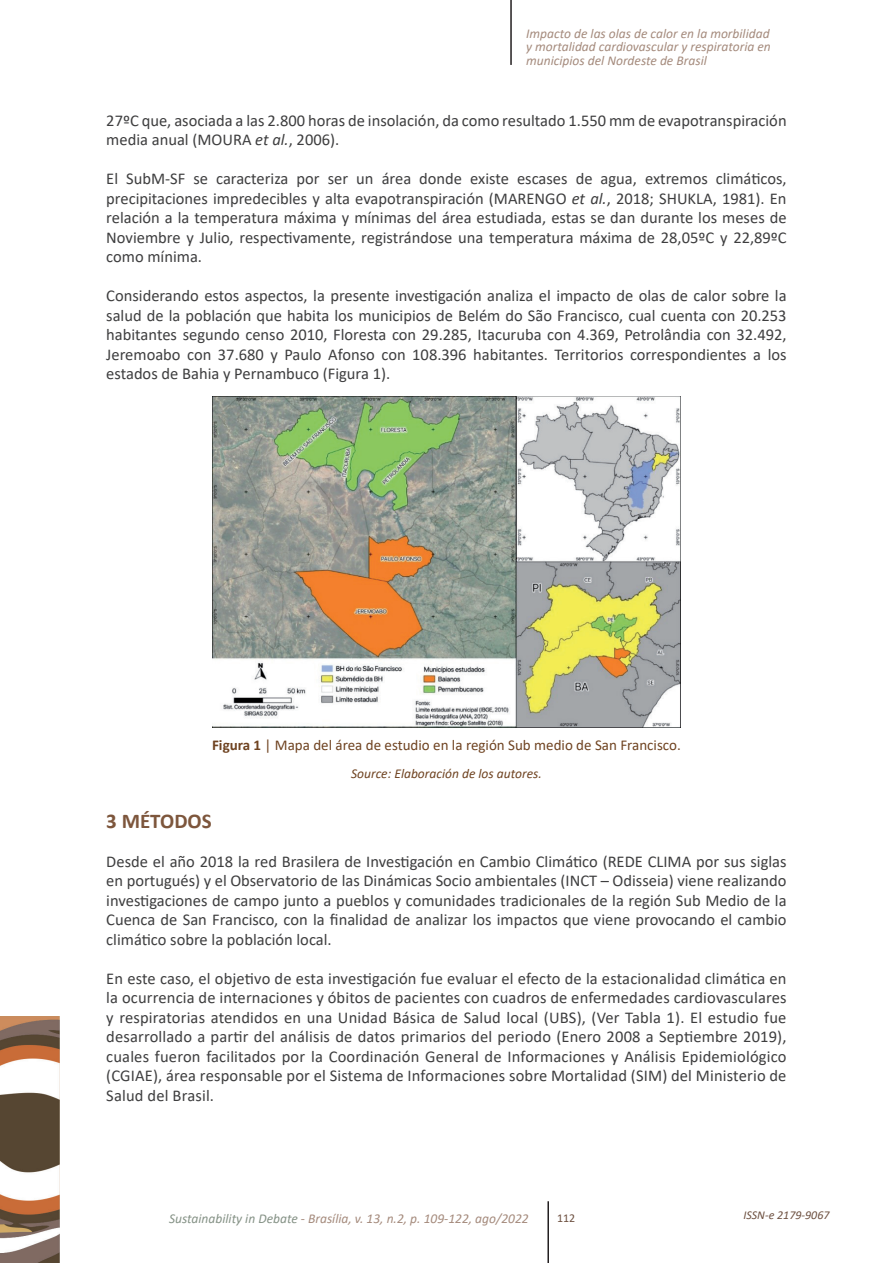
<style>
.page{position:relative;width:893px;height:1263px;background:#fff}
.page>*{position:absolute;margin:0;border:0;box-sizing:border-box;transform-origin:0 0}
.t1{font:700 21px "Calibri";color:#7d563c}
.t2{font:16.5px/19.5px "Calibri";color:#3e3e3f;text-align:justify}
.t3{font:15px "Calibri";color:#6f4321}
.t4{font:italic 13.5px/13.5px "Calibri";color:#a58b7d;text-align:justify}
.t5{font:italic 13.5px "Calibri";color:#6f4321}
.t6{font:italic 12px "Calibri";color:#6d5040}
.t7{font:12px "Calibri";color:#6d5040}
.s1{font-style:italic}
.s2{font-weight:700}
.s3{color:#859286}
</style>
<div class="page">
<img style="left:0;top:1016px;width:60px;height:247px">
<hr style="left:510px;top:0;width:2px;height:65px;background:#231f20">
<hr style="left:547px;top:1201px;width:2px;height:62px;background:#231f20">
<img style="left:212px;top:396px;width:469px;height:331px">
<p class="t4" style="left:526px;top:26px;width:246px">Impacto de las olas de calor en la morbilidad y mortalidad cardiovascular y respiratoria en municipios del Nordeste de Brasil</p>
<p class="t2" style="left:106px;top:110px;width:682px">27ºC que, asociada a las 2.800 horas de insolación, da como resultado 1.550 mm de evapotranspiración media anual (MOURA <span class="s1">et al.</span>, 2006).</p>
<p class="t2" style="left:106px;top:169px;width:682px">El SubM-SF se caracteriza por ser un área donde existe escases de agua, extremos climáticos, precipitaciones impredecibles y alta evapotranspiración (MARENGO <span class="s1">et al.</span>, 2018; SHUKLA, 1981). En relación a la temperatura máxima y mínimas del área estudiada, estas se dan durante los meses de Noviembre y Julio, respectivamente, registrándose una temperatura máxima de 28,05ºC y 22,89ºC como mínima.</p>
<p class="t2" style="left:106px;top:286px;width:682px">Considerando estos aspectos, la presente investigación analiza el impacto de olas de calor sobre la salud de la población que habita los municipios de Belém do São Francisco, cual cuenta con 20.253 habitantes segundo censo 2010, Floresta con 29.285, Itacuruba con 4.369, Petrolândia con 32.492, Jeremoabo con 37.680 y Paulo Afonso con 108.396 habitantes. Territorios correspondientes a los estados de Bahia y Pernambuco (Figura 1).</p>
<p class="t3" style="left:212px;top:734px;width:470px"><span class="s2">Figura 1</span> | Mapa del área de estudio en la región Sub medio de San Francisco.</p>
<p class="t5" style="left:351px;top:764px;width:192px">Source: Elaboración de los autores.</p>
<p class="t1" style="left:106px;top:806px;width:107px">3 MÉTODOS</p>
<p class="t2" style="left:106px;top:851px;width:682px">Desde el año 2018 la red Brasilera de Investigación en Cambio Climático (REDE CLIMA por sus siglas en portugués) y el Observatorio de las Dinámicas Socio ambientales (INCT – Odisseia) viene realizando investigaciones de campo junto a pueblos y comunidades tradicionales de la región Sub Medio de la Cuenca de San Francisco, con la finalidad de analizar los impactos que viene provocando el cambio climático sobre la población local.</p>
<p class="t2" style="left:106px;top:968px;width:682px">En este caso, el objetivo de esta investigación fue evaluar el efecto de la estacionalidad climática en la ocurrencia de internaciones y óbitos de pacientes con cuadros de enfermedades cardiovasculares y respiratorias atendidos en una Unidad Básica de Salud local (UBS), (Ver Tabla 1). El estudio fue desarrollado a partir del análisis de datos primarios del periodo (Enero 2008 a Septiembre 2019), cuales fueron facilitados por la Coordinación General de Informaciones y Análisis Epidemiológico (CGIAE), área responsable por el Sistema de Informaciones sobre Mortalidad (SIM) del Ministerio de Salud del Brasil.</p>
<p class="t4" style="left:169px;top:1211px;width:361px"><span class="s3">Sustainability in Debate</span> - Brasília, v. 13, n.2, p. 109-122, ago/2022</p>
<p class="t6" style="left:743px;top:1206px;width:88px">ISSN-e 2179-9067</p>
<p class="t7" style="left:557px;top:1209px;width:20px">112</p>
</div>
